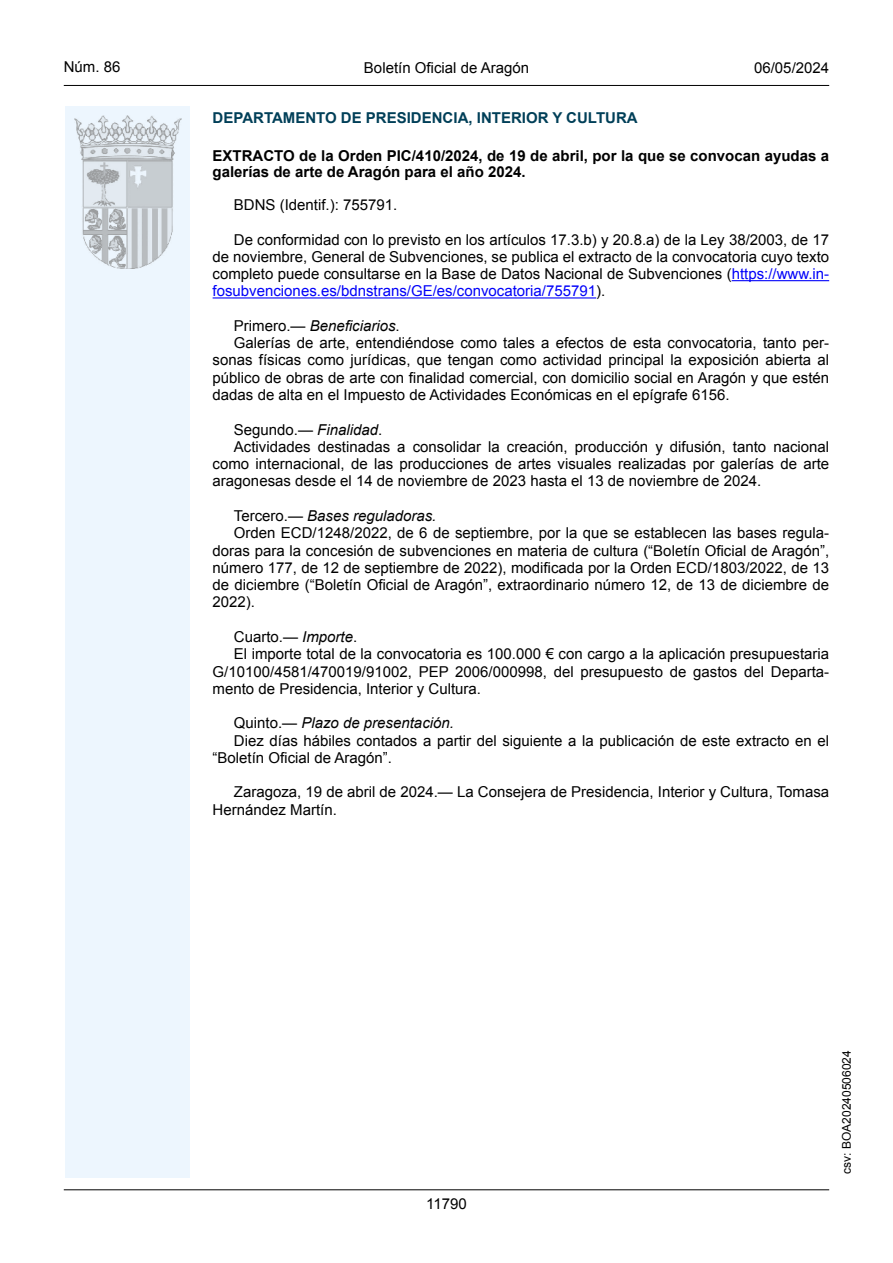
<style>
.page{position:relative;width:893px;height:1263px;background:#fff}
.page>*{position:absolute;margin:0;border:0;box-sizing:border-box;transform-origin:0 0}
.inicio_de_parrafo{font:15px/17.2px "Arial";color:#000;text-align:justify}
.Titulo_text{font:700 15px/16.5px "Arial";color:#000}
.inicio_de_parrafo-2{font:italic 15px "Arial";color:#000}
.emisor_text{font:700 15px "Arial";color:#003f58}
.estilo_head-c{font:15px "Arial";color:#000}
.estilo_head-d{font:15px "Arial MT2";color:#000}
.estilo_head-i{font:15px "Arial MT2";color:#000}
.numero_pagina{font:15px "Arial MT2";color:#000}
.estilo_head-i-2{font:12px "Arial MT2";color:#000}
.s1{color:#0000fa}
.s2{font-style:normal}
.s3{font-family:"Arial MT2";font-style:normal}
.s4{font-style:italic}
.s5{font-family:"Arial MT2"}
</style>
<div class="page">
<div style="left:65px;top:106px;width:125px;height:1072px;background:#edf6fe"></div>
<img style="left:75px;top:115px;width:106px;height:153px">
<hr style="left:64px;top:85px;width:765px;height:1px;background:#000">
<hr style="left:64px;top:1189px;width:765px;height:1px;background:#000">
<hr style="left:732px;top:280px;width:97px;height:1px;background:#0000fa">
<hr style="left:213px;top:297px;width:383px;height:1px;background:#0000fa">
<p class="estilo_head-i" style="left:64px;top:57px;width:58px">Núm. 86</p>
<p class="estilo_head-c" style="left:364px;top:57px;width:167px">Boletín Oficial de Aragón</p>
<p class="estilo_head-d" style="left:754px;top:57px;width:77px">06/05/2024</p>
<h5 class="emisor_text" style="left:213px;top:108px;width:427px">DEPARTAMENTO DE PRESIDENCIA, INTERIOR Y CULTURA</h5>
<p class="Titulo_text" style="left:213px;top:148px;width:618px">EXTRACTO de la Orden PIC/410/2024, de 19 de abril, por la que se convocan ayudas a galerías de arte de Aragón para el año 2024.</p>
<p class="inicio_de_parrafo" style="left:234px;top:196px;width:165px">BDNS (Identif.): 755791.</p>
<p class="inicio_de_parrafo" style="left:213px;top:231px;width:618px;text-indent:21px">De conformidad con lo previsto en los artículos 17.3.b) y 20.8.a) de la Ley 38/2003, de 17 de noviembre, General de Subvenciones, se publica el extracto de la convocatoria cuyo texto completo puede consultarse en la Base de Datos Nacional de Subvenciones (<span class="s1">https://www.in&shy;fosubvenciones.es/bdnstrans/GE/es/convocatoria/755791</span>).</p>
<p class="inicio_de_parrafo-2" style="left:234px;top:316px;width:167px"><span class="s2">Primero.—</span> Beneficiarios<span class="s3">.</span></p>
<p class="inicio_de_parrafo" style="left:213px;top:334px;width:618px;text-indent:21px">Galerías de arte, entendiéndose como tales a efectos de esta convocatoria, tanto per&shy;sonas físicas como jurídicas, que tengan como actividad principal la exposición abierta al público de obras de arte con finalidad comercial, con domicilio social en Aragón y que estén dadas de alta en el Impuesto de Actividades Económicas en el epígrafe 6156.</p>
<p class="inicio_de_parrafo" style="left:234px;top:421px;width:150px">Segundo.— <span class="s4">Finalidad</span><span class="s5">.</span></p>
<p class="inicio_de_parrafo" style="left:213px;top:438px;width:618px;text-indent:21px">Actividades destinadas a consolidar la creación, producción y difusión, tanto nacional como internacional, de las producciones de artes visuales realizadas por galerías de arte aragonesas desde el 14 de noviembre de 2023 hasta el 13 de noviembre de 2024.</p>
<p class="inicio_de_parrafo-2" style="left:234px;top:506px;width:204px"><span class="s2">Tercero.—</span> Bases reguladoras.</p>
<p class="inicio_de_parrafo" style="left:213px;top:524px;width:618px;text-indent:21px">Orden ECD/1248/2022, de 6 de septiembre, por la que se establecen las bases regula&shy;doras para la concesión de subvenciones en materia de cultura (“Boletín Oficial de Aragón”, número 177, de 12 de septiembre de 2022), modificada por la Orden ECD/1803/2022, de 13 de diciembre (“Boletín Oficial de Aragón”, extraordinario número 12, de 13 de diciembre de 2022).</p>
<p class="inicio_de_parrafo" style="left:234px;top:628px;width:125px">Cuarto.— <span class="s4">Importe</span><span class="s5">.</span></p>
<p class="inicio_de_parrafo" style="left:213px;top:645px;width:618px;text-indent:21px">El importe total de la convocatoria es 100.000 € con cargo a la aplicación presupuestaria G/10100/4581/470019/91002, PEP 2006/000998, del presupuesto de gastos del Departa&shy;mento de Presidencia, Interior y Cultura.</p>
<p class="inicio_de_parrafo-2" style="left:234px;top:713px;width:222px"><span class="s2">Quinto.—</span> Plazo de presentación.</p>
<p class="inicio_de_parrafo" style="left:213px;top:732px;width:618px;text-indent:21px">Diez días hábiles contados a partir del siguiente a la publicación de este extracto en el “Boletín Oficial de Aragón”.</p>
<p class="inicio_de_parrafo" style="left:213px;top:784px;width:618px;text-indent:21px">Zaragoza, 19 de abril de 2024.— La Consejera de Presidencia, Interior y Cultura, Tomasa<br>Hernández Martín.</p>
<p class="numero_pagina" style="left:426px;top:1194px;width:42px">11790</p>
<p class="estilo_head-i-2" style="left:839px;top:1174px;width:125px;rotate:-90deg">csv: BOA20240506024</p>
</div>
